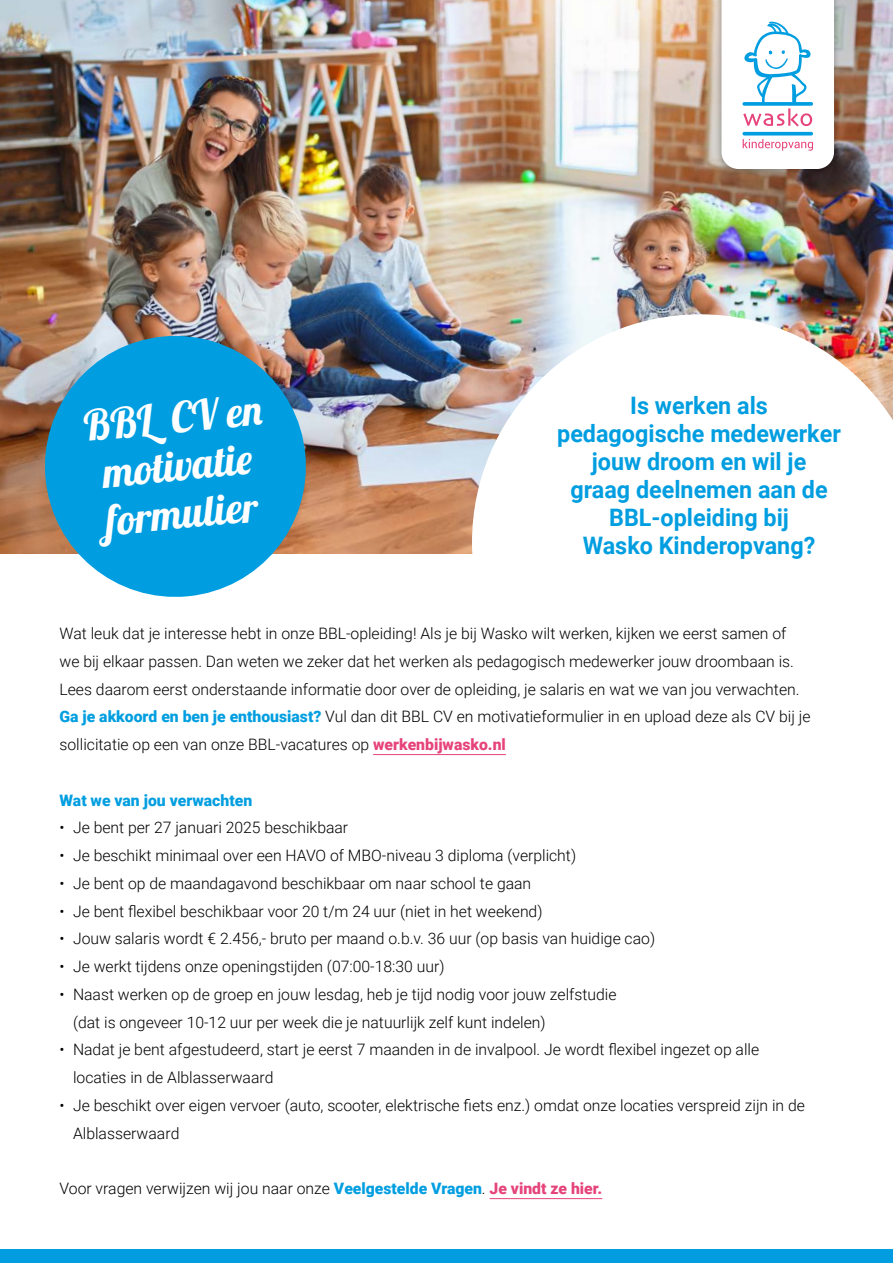
<style>
.page{position:relative;width:893px;height:1263px;background:#fff}
.page>*{position:absolute;margin:0;border:0;box-sizing:border-box;transform-origin:0 0}
.t1{font:42px/48px "Lobster 1.4";color:#fff}
.t2{font:700 24px/28px "Roboto";color:#009ee0;text-align:center}
.t3{font:300 15.75px/27.8px "Roboto";color:#000}
.t4{font:900 15.75px "Roboto";color:#009ee0}
.s1{font-weight:900;color:#009ee0}
.s2{font-weight:900;color:#e6437b}
</style>
<div class="page">
<img style="left:0;top:0;width:893px;height:554px">
<div style="left:715px;top:0;width:125px;height:177px;background:#000;opacity:.33"></div>
<svg style="left:721px;top:0;width:113px;height:169px"></svg>
<svg style="left:472px;top:314px;width:421px;height:442px"></svg>
<hr style="left:373px;top:754px;width:133px;height:1px;background:#e6437b">
<hr style="left:490px;top:1198px;width:112px;height:1px;background:#e6437b">
<svg style="left:39px;top:330px;width:273px;height:267px;background:#34a2d0"></svg>
<div style="left:0;top:1249px;width:893px;height:14px;background:#009ee0"></div>
<h1 class="t1" style="left:81px;top:403px;width:180px;rotate:-6deg">BBL CV en motivatie formulier</h1>
<h2 class="t2" style="left:557px;top:390px;width:285px">Is werken als pedagogische medewerker jouw droom en wil je<br>graag deelnemen aan de<br>BBL-opleiding bij<br>Wasko Kinderopvang?</h2>
<p class="t3" style="left:60px;top:619px;width:752px">Wat leuk dat je interesse hebt in onze BBL-opleiding! Als je bij Wasko wilt werken, kijken we eerst samen of<br>we bij elkaar passen. Dan weten we zeker dat het werken als pedagogisch medewerker jouw droombaan is.<br>Lees daarom eerst onderstaande informatie door over de opleiding, je salaris en wat we van jou verwachten.<br><span class="s1">Ga je akkoord en ben je enthousiast?</span> Vul dan dit BBL CV en motivatieformulier in en upload deze als CV bij je sollicitatie op een van onze BBL-vacatures op <span class="s2">werkenbijwasko.nl</span></p>
<p class="t4" style="left:60px;top:789px;width:194px">Wat we van jou verwachten</p>
<p class="t3" style="left:60px;top:813px;width:290px">• Je bent per 27 januari 2025 beschikbaar</p>
<p class="t3" style="left:60px;top:841px;width:518px">• Je beschikt minimaal over een HAVO of MBO-niveau 3 diploma (verplicht)</p>
<p class="t3" style="left:60px;top:869px;width:473px">• Je bent op de maandagavond beschikbaar om naar school te gaan</p>
<p class="t3" style="left:60px;top:896px;width:484px">• Je bent flexibel beschikbaar voor 20 t/m 24 uur (niet in het weekend)</p>
<p class="t3" style="left:60px;top:924px;width:597px">• Jouw salaris wordt € 2.456,- bruto per maand o.b.v. 36 uur (op basis van huidige cao)</p>
<p class="t3" style="left:60px;top:952px;width:386px">• Je werkt tijdens onze openingstijden (07:00-18:30 uur)</p>
<p class="t3" style="left:73px;top:980px;width:545px;text-indent:-13px">• Naast werken op de groep en jouw lesdag, heb je tijd nodig voor jouw zelfstudie (dat is ongeveer 10-12 uur per week die je natuurlijk zelf kunt indelen)</p>
<p class="t3" style="left:73px;top:1035px;width:688px;text-indent:-13px">• Nadat je bent afgestudeerd, start je eerst 7 maanden in de invalpool. Je wordt flexibel ingezet op alle locaties in de Alblasserwaard</p>
<p class="t3" style="left:73px;top:1091px;width:733px;text-indent:-13px">• Je beschikt over eigen vervoer (auto, scooter, elektrische fiets enz.) omdat onze locaties verspreid zijn in de<br>Alblasserwaard</p>
<p class="t3" style="left:60px;top:1174px;width:544px">Voor vragen verwijzen wij jou naar onze <span class="s1">Veelgestelde Vragen</span>. <span class="s2">Je vindt ze hier.</span></p>
</div>
